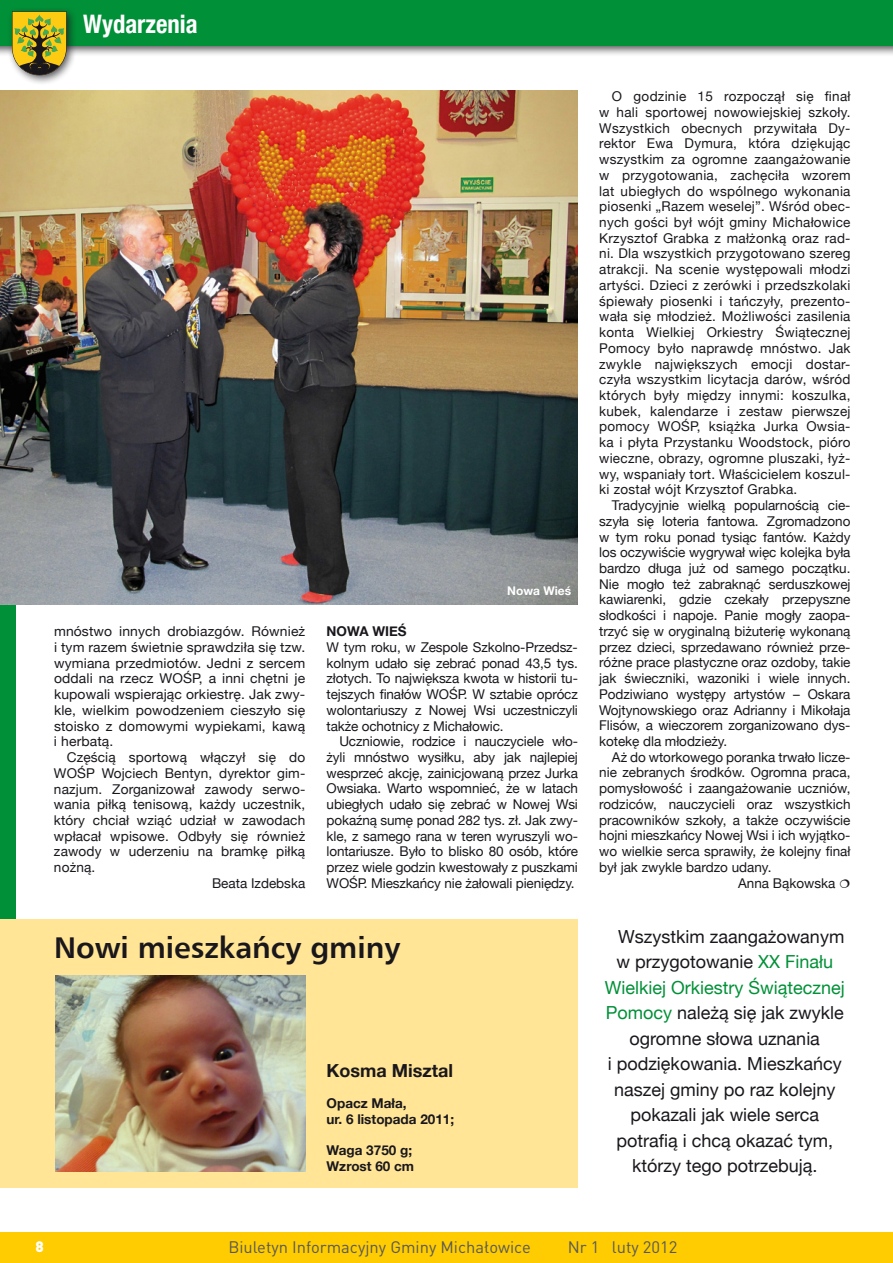
<style>
.page{position:relative;width:893px;height:1263px;background:#fff}
.page>*{position:absolute;margin:0;border:0;box-sizing:border-box;transform-origin:0 0}
.t1{font:700 30px "Humnst 777 EU";color:#1a171c}
.t2{font:700 condensed 25.5px "Helvetica Neue LT Com";color:#fff}
.t3{font:18px "Helvetica Neue";color:#1a171c}
.t4{font:18px "Helvetica Neue";color:#009037}
.t5{font:700 18px "Helvetica Neue";color:#1a171c}
.t6{font:16.5px "DIN Pro";color:#58585a}
.t7{font:900 15px "DIN";color:#fff}
.t8{font:13.5px/15.8px "Helvetica Neue";color:#1a171c;text-align:justify}
.t9{font:700 13.5px/15.8px "Helvetica Neue";color:#1a171c}
.t10{font:700 12px "Helvetica Neue";color:#fff}
.s1{color:#009037}
</style>
<div class="page">
<div style="left:0;top:234px;width:16px;height:785px;background:#009037"></div>
<div style="left:0;top:0;width:893px;height:56px;background:#1a171c;opacity:.75"></div>
<div style="left:0;top:0;width:893px;height:45px;background:#009037"></div>
<div style="left:0;top:1233px;width:893px;height:30px;background:#fecc00"></div>
<div style="left:7px;top:6px;width:70px;height:80px;background:#1a171c;opacity:.75"></div>
<svg style="left:12px;top:12px;width:54px;height:63px;background:#ad9e2c"></svg>
<div style="left:0;top:919px;width:578px;height:269px;background:#ffe595"></div>
<img style="left:56px;top:975px;width:249px;height:196px">
<img style="left:0;top:90px;width:578px;height:515px">
<h2 class="t2" style="left:83px;top:8px;width:116px">Wydarzenia</h2>
<p class="t8" style="left:54px;top:623px;width:253px">mnóstwo innych drobiazgów. Również i tym razem świetnie sprawdziła się tzw. wymiana przedmiotów. Jedni z sercem oddali na rzecz WOŚP, a inni chętni je kupowali wspierając orkiestrę. Jak zwy&shy;kle, wielkim powodzeniem cieszyło się stoisko z domowymi wypiekami, kawą i herbatą.</p>
<p class="t8" style="left:67px;top:749px;width:240px">Częścią sportową włączył się do</p>
<p class="t8" style="left:54px;top:765px;width:253px">WOŚP Wojciech Bentyn, dyrektor gim-</p>
<p class="t8" style="left:54px;top:781px;width:253px">nazjum. Zorganizował zawody serwo-</p>
<p class="t8" style="left:54px;top:796px;width:253px">wania piłką tenisową, każdy uczestnik,</p>
<p class="t8" style="left:54px;top:812px;width:253px">który chciał wziąć udział w zawodach</p>
<p class="t8" style="left:54px;top:828px;width:253px">wpłacał wpisowe. Odbyły się również</p>
<p class="t8" style="left:54px;top:843px;width:253px">zawody w uderzeniu na bramkę piłką</p>
<p class="t8" style="left:54px;top:859px;width:43px">nożną.</p>
<p class="t8" style="left:212px;top:875px;width:95px">Beata Izdebska</p>
<p class="t10" style="left:507px;top:583px;width:65px">Nowa Wieś</p>
<p class="t9" style="left:327px;top:623px;width:82px">NOWA WIEŚ</p>
<p class="t8" style="left:327px;top:639px;width:253px">W tym roku, w Zespole Szkolno-Przedsz&shy;kolnym udało się zebrać ponad 43,5 tys. złotych. To największa kwota w historii tu&shy;tejszych finałów WOŚP. W sztabie oprócz wolontariuszy z Nowej Wsi uczestniczyli także ochotnicy z Michałowic.</p>
<p class="t8" style="left:327px;top:733px;width:253px;text-indent:13px">Uczniowie, rodzice i nauczyciele wło&shy;żyli mnóstwo wysiłku, aby jak najlepiej wesprzeć akcję, zainicjowaną przez Jurka Owsiaka. Warto wspomnieć, że w latach ubiegłych udało się zebrać w Nowej Wsi pokaźną sumę ponad 282 tys. zł. Jak zwy&shy;kle, z samego rana w teren wyruszyli wo&shy;lontariusze. Było to blisko 80 osób, które przez wiele godzin kwestowały z puszkami WOŚP. Mieszkańcy nie żałowali pieniędzy.</p>
<h1 class="t1" style="left:54px;top:928px;width:348px">Nowi mieszkańcy gminy</h1>
<h3 class="t5" style="left:327px;top:1059px;width:128px">Kosma Misztal</h3>
<p class="t9" style="left:327px;top:1095px;width:129px">Opacz Mała,<br>ur. 6 listopada 2011;</p>
<p class="t9" style="left:327px;top:1142px;width:89px">Waga 3750 g;<br>Wzrost 60 cm</p>
<p class="t8" style="left:599px;top:88px;width:253px;text-indent:13px">O godzinie 15 rozpoczął się finał w hali sportowej nowowiejskiej szkoły.<br>Wszystkich obecnych przywitała Dy&shy;rektor Ewa Dymura, która dziękując wszystkim za ogromne zaangażowanie w przygotowania, zachęciła wzorem lat ubiegłych do wspólnego wykonania piosenki „Razem weselej”. Wśród obec&shy;nych gości był wójt gminy Michałowice Krzysztof Grabka z małżonką oraz rad&shy;ni. Dla wszystkich przygotowano szereg atrakcji. Na scenie występowali młodzi artyści. Dzieci z zerówki i przedszkolaki śpiewały piosenki i tańczyły, prezento&shy;wała się młodzież. Możliwości zasilenia konta Wielkiej Orkiestry Świątecznej Pomocy było naprawdę mnóstwo. Jak zwykle największych emocji dostar&shy;czyła wszystkim licytacja darów, wśród których były między innymi: koszulka, kubek, kalendarze i zestaw pierwszej pomocy WOŚP, książka Jurka Owsia&shy;ka i płyta Przystanku Woodstock, pióro wieczne, obrazy, ogromne pluszaki, łyż&shy;wy, wspaniały tort. Właścicielem koszul&shy;ki został wójt Krzysztof Grabka.</p>
<p class="t8" style="left:599px;top:497px;width:253px;text-indent:13px">Tradycyjnie wielką popularnością cie&shy;szyła się loteria fantowa. Zgromadzono w tym roku ponad tysiąc fantów. Każdy los oczywiście wygrywał więc kolejka była bardzo długa już od samego początku.<br>Nie mogło też zabraknąć serduszkowej kawiarenki, gdzie czekały przepyszne słodkości i napoje. Panie mogły zaopa&shy;trzyć się w oryginalną biżuterię wykonaną przez dzieci, sprzedawano również prze&shy;różne prace plastyczne oraz ozdoby, takie jak świeczniki, wazoniki i wiele innych.<br>Podziwiano występy artystów – Oskara Wojtynowskiego oraz Adrianny i Mikołaja Flisów, a wieczorem zorganizowano dys&shy;kotekę dla młodzieży.</p>
<p class="t8" style="left:612px;top:749px;width:240px">Aż do wtorkowego poranka trwało licze-</p>
<p class="t8" style="left:599px;top:765px;width:253px">nie zebranych środków. Ogromna praca,</p>
<p class="t8" style="left:599px;top:780px;width:253px">pomysłowość i zaangażowanie uczniów,</p>
<p class="t8" style="left:599px;top:796px;width:253px">rodziców, nauczycieli oraz wszystkich</p>
<p class="t8" style="left:599px;top:812px;width:253px">pracowników szkoły, a także oczywiście</p>
<p class="t8" style="left:599px;top:827px;width:253px">hojni mieszkańcy Nowej Wsi i ich wyjątko-</p>
<p class="t8" style="left:599px;top:843px;width:253px">wo wielkie serca sprawiły, że kolejny finał</p>
<p class="t8" style="left:599px;top:859px;width:174px">był jak zwykle bardzo udany.</p>
<p class="t8" style="left:738px;top:875px;width:99px">Anna Bąkowska</p>
<h3 class="t3" style="left:618px;top:926px;width:228px">Wszystkim zaangażowanym</h3>
<h3 class="t3" style="left:616px;top:951px;width:218px">w przygotowanie <span class="s1">XX Finału</span></h3>
<h3 class="t4" style="left:605px;top:977px;width:241px">Wielkiej Orkiestry Świątecznej</h3>
<h3 class="t3" style="left:606px;top:1002px;width:239px"><span class="s1">Pomocy</span> należą się jak zwykle</h3>
<h3 class="t3" style="left:630px;top:1028px;width:192px">ogromne słowa uznania</h3>
<h3 class="t3" style="left:608px;top:1053px;width:236px">i podziękowania. Mieszkańcy</h3>
<h3 class="t3" style="left:614px;top:1079px;width:223px">naszej gminy po raz kolejny</h3>
<h3 class="t3" style="left:630px;top:1104px;width:190px">pokazali jak wiele serca</h3>
<h3 class="t3" style="left:616px;top:1130px;width:218px">potrafią i chcą okazać tym,</h3>
<h3 class="t3" style="left:632px;top:1155px;width:187px">którzy tego potrzebują.</h3>
<p class="t7" style="left:36px;top:1236px;width:10px">8</p>
<p class="t6" style="left:228px;top:1236px;width:304px">Biuletyn Informacyjny Gminy Michałowice</p>
<p class="t6" style="left:568px;top:1236px;width:111px">Nr 1 luty 2012</p>
</div>
